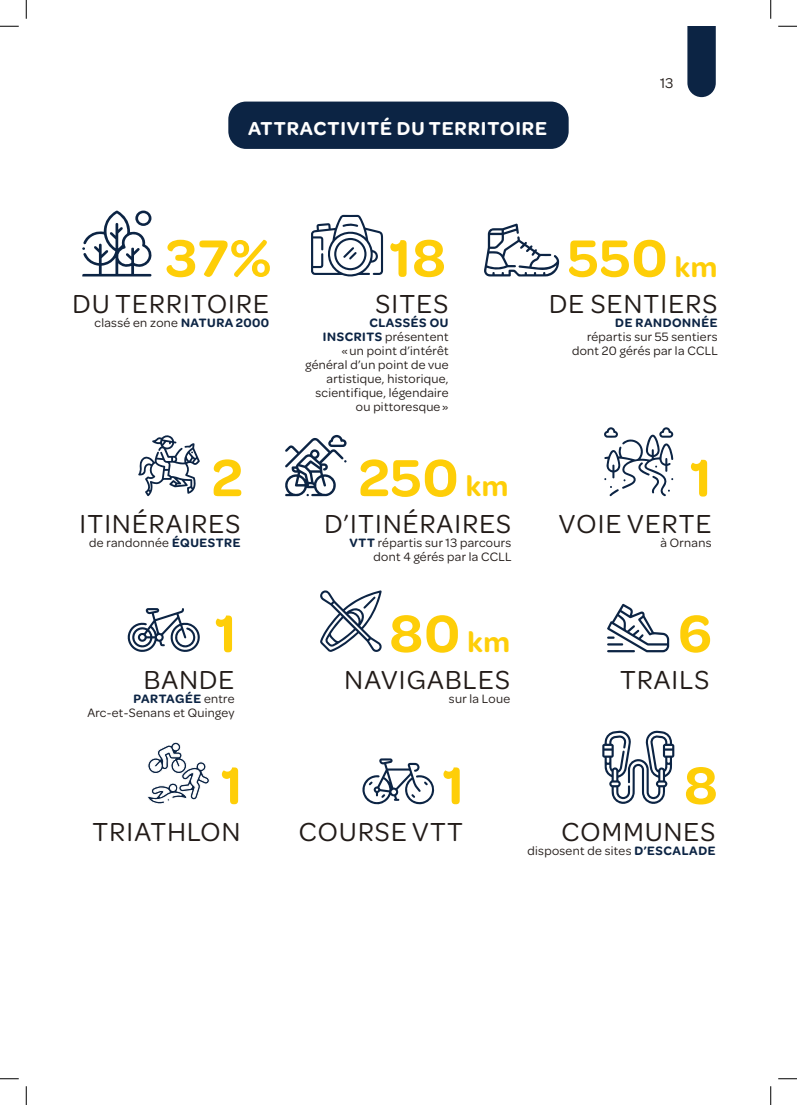
<style>
.page{position:relative;width:797px;height:1105px;background:#fff}
.page>*{position:absolute;margin:0;border:0;box-sizing:border-box;transform-origin:0 0}
.t1{font:600 55.62px "Omnes";letter-spacing:.025em;color:#fece08}
.t2{font:27.75px "Omnes";letter-spacing:.045em;color:#221b18}
.t3{font:600 20px "Omnes";letter-spacing:.045em;color:#fff}
.t4{font:15px "Omnes";color:#221b18}
.t5{font:13px/13.9px "Omnes";letter-spacing:.025em;color:#221b18;text-align:right}
.t6{font:600 13px "Omnes";letter-spacing:.045em;color:#0c2444}
.s1{font-size:30px}
.s2{font-weight:600;color:#0c2444}
</style>
<div class="page">
<svg style="left:687px;top:26px;width:28px;height:71px;background:#182f4d"></svg>
<svg style="left:604px;top:427px;width:69px;height:69px"></svg>
<svg style="left:320px;top:590px;width:62px;height:62px"></svg>
<svg style="left:484px;top:223px;width:75px;height:53px"></svg>
<svg style="left:138px;top:435px;width:62px;height:61px"></svg>
<svg style="left:285px;top:435px;width:61px;height:61px"></svg>
<div style="left:228px;top:102px;width:340px;height:47px;background:#0c2444;border-radius:18px"></div>
<svg style="left:82px;top:210px;width:70px;height:66px"></svg>
<svg style="left:311px;top:215px;width:72px;height:62px"></svg>
<svg style="left:128px;top:608px;width:72px;height:44px"></svg>
<svg style="left:607px;top:603px;width:62px;height:49px"></svg>
<svg style="left:147px;top:742px;width:63px;height:62px"></svg>
<svg style="left:362px;top:758px;width:73px;height:47px"></svg>
<svg style="left:602px;top:730px;width:72px;height:74px"></svg>
<svg style="left:0;top:25px;width:19px;height:2px"></svg>
<svg style="left:778px;top:25px;width:19px;height:2px"></svg>
<svg style="left:0;top:1078px;width:19px;height:1px"></svg>
<svg style="left:778px;top:1078px;width:19px;height:1px"></svg>
<svg style="left:25px;top:0;width:2px;height:19px"></svg>
<svg style="left:25px;top:1086px;width:2px;height:19px"></svg>
<svg style="left:770px;top:0;width:1px;height:19px"></svg>
<svg style="left:770px;top:1086px;width:1px;height:19px"></svg>
<h3 class="t3" style="left:248px;top:114px;width:300px">ATTRACTIVITÉ DU TERRITOIRE</h3>
<p class="t4" style="left:660px;top:73px;width:15px">13</p>
<h1 class="t1" style="left:166px;top:219px;width:107px">37%</h1>
<h1 class="t1" style="left:389px;top:219px;width:58px">18</h1>
<h1 class="t1" style="left:568px;top:219px;width:151px">550 <span class="s1">km</span></h1>
<h2 class="t2" style="left:73px;top:286px;width:198px">DU TERRITOIRE</h2>
<p class="t5" style="left:95px;top:315px;width:176px">classé en zone <span class="s2">NATURA 2000</span></p>
<h1 class="t1" style="left:212px;top:439px;width:32px">2</h1>
<h2 class="t2" style="left:79px;top:505px;width:162px">ITINÉRAIRES</h2>
<p class="t5" style="left:89px;top:535px;width:153px">de randonnée <span class="s2">ÉQUESTRE</span></p>
<h2 class="t2" style="left:375px;top:286px;width:74px">SITES</h2>
<p class="t5" style="left:305px;top:315px;width:145px"><span class="s2">CLASSÉS OU<br>INSCRITS</span> présentent<br>« un point d’intérêt général d’un point de vue artistique, historique, scientifique, légendaire ou pittoresque »</p>
<h1 class="t1" style="left:358px;top:439px;width:151px">250 <span class="s1">km</span></h1>
<h2 class="t2" style="left:324px;top:505px;width:188px">D’ITINÉRAIRES</h2>
<p class="t5" style="left:349px;top:535px;width:164px"><span class="s2">VTT</span> répartis sur 13 parcours dont 4 gérés par la CCLL</p>
<h2 class="t2" style="left:549px;top:286px;width:170px">DE SENTIERS</h2>
<p class="t6" style="left:615px;top:314px;width:104px">DE RANDONNÉE</p>
<p class="t5" style="left:572px;top:329px;width:147px">répartis sur 55 sentiers dont 20 gérés par la CCLL</p>
<h1 class="t1" style="left:690px;top:439px;width:23px">1</h1>
<h2 class="t2" style="left:559px;top:505px;width:154px">VOIE VERTE</h2>
<p class="t5" style="left:660px;top:535px;width:53px">à Ornans</p>
<h1 class="t1" style="left:389px;top:595px;width:122px">80 <span class="s1">km</span></h1>
<h1 class="t1" style="left:215px;top:595px;width:23px">1</h1>
<h1 class="t1" style="left:678px;top:595px;width:35px">6</h1>
<h2 class="t2" style="left:144px;top:661px;width:92px">BANDE</h2>
<p class="t5" style="left:87px;top:691px;width:149px"><span class="s2">PARTAGÉE</span> entre<br>Arc-et-Senans et Quingey</p>
<h2 class="t2" style="left:344px;top:661px;width:167px">NAVIGABLES</h2>
<p class="t5" style="left:449px;top:691px;width:63px">sur la Loue</p>
<h2 class="t2" style="left:620px;top:661px;width:91px">TRAILS</h2>
<h1 class="t1" style="left:221px;top:747px;width:23px">1</h1>
<h1 class="t1" style="left:442px;top:747px;width:23px">1</h1>
<h1 class="t1" style="left:684px;top:747px;width:35px">8</h1>
<h2 class="t2" style="left:93px;top:813px;width:149px">TRIATHLON</h2>
<h2 class="t2" style="left:561px;top:813px;width:155px">COMMUNES</h2>
<p class="t5" style="left:527px;top:843px;width:189px">disposent de sites <span class="s2">D’ESCALADE</span></p>
<h2 class="t2" style="left:299px;top:813px;width:165px">COURSE VTT</h2>
</div>
